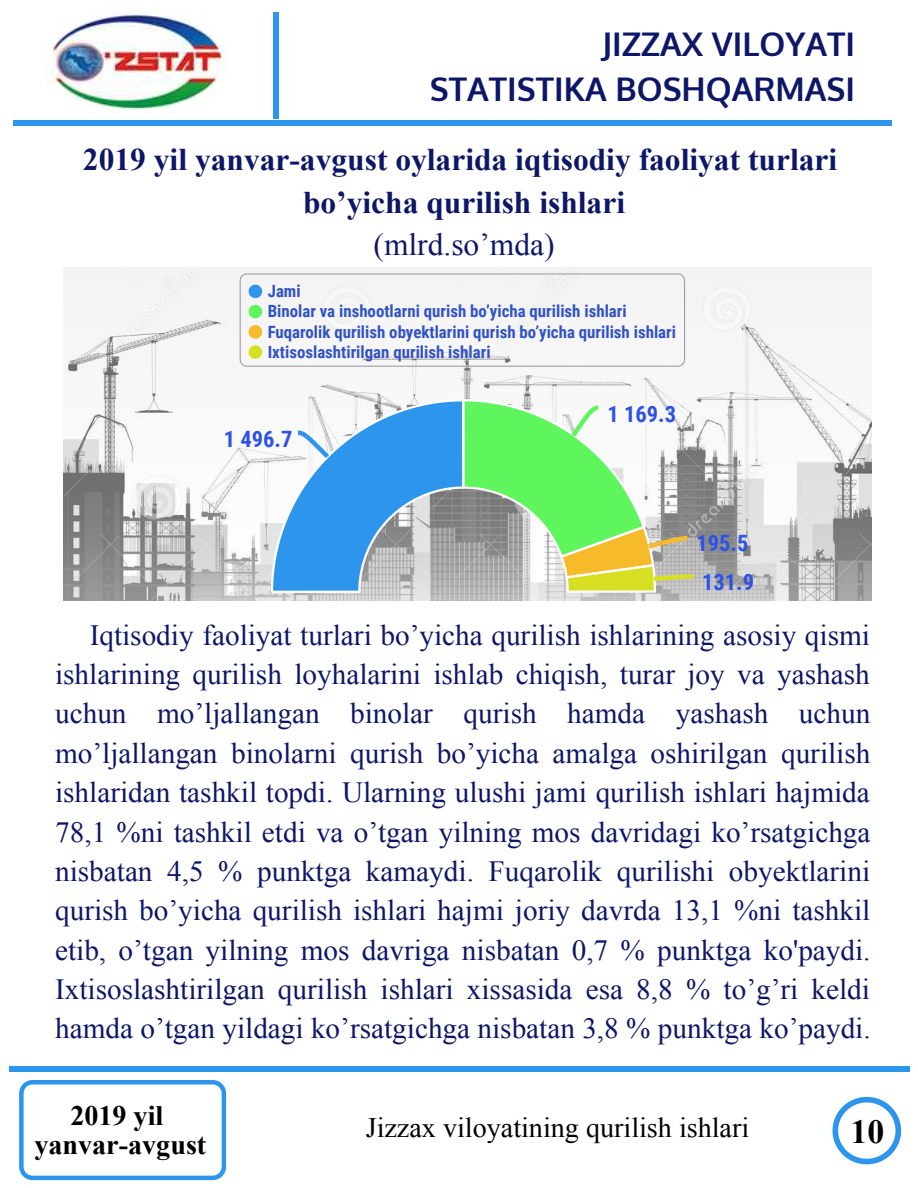
<style>
.page{position:relative;width:918px;height:1188px;background:#fff}
.page>*{position:absolute;margin:0;border:0;box-sizing:border-box;transform-origin:0 0}
.t1{font:700 33.75px "Times New Roman";color:#000}
.t2{font:700 32.7px/45px "Oxygen";color:#0d1767;text-align:right}
.t3{font:700 31.5px/42.8px "Times New Roman";color:#0d1767;text-align:center}
.t4{font:31.5px "Times New Roman";color:#0d1767}
.t5{font:29.25px/39.3px "Times New Roman";color:#0d1767;text-align:justify}
.t6{font:28.2px "Times New Roman";color:#000}
.t7{font:700 28.2px/29.2px "Times New Roman";color:#000;text-align:center}
.t8{font:700 22.5px/38.2px "Roboto Condensed";color:#2f52e6}
.t9{font:700 16.8px/20.2px "Roboto Condensed";color:#3253c5}
</style>
<div class="page">
<img style="left:63px;top:268px;width:809px;height:333px">
<svg style="left:19px;top:1080px;width:207px;height:100px"></svg>
<svg style="left:832px;top:1097px;width:69px;height:67px"></svg>
<div style="left:14px;top:120px;width:878px;height:6px;background:#2d95ec"></div>
<div style="left:9px;top:1066px;width:900px;height:6px;background:#2d95ec"></div>
<div style="left:273px;top:12px;width:6px;height:107px;background:#2d95ec"></div>
<img style="left:51px;top:14px;width:173px;height:96px">
<svg style="left:270px;top:398px;width:428px;height:196px"></svg>
<svg style="left:239px;top:273px;width:447px;height:94px"></svg>
<p class="t2" style="left:430px;top:23px;width:427px">JIZZAX VILOYATI<br>STATISTIKA BOSHQARMASI</p>
<p class="t3" style="left:83px;top:137px;width:756px">2019 yil yanvar-avgust oylarida iqtisodiy faoliyat turlari bo’yicha qurilish ishlari</p>
<p class="t4" style="left:374px;top:224px;width:183px">(mlrd.so’mda)</p>
<p class="t9" style="left:268px;top:280px;width:410px">Jami<br>Binolar va inshootlarni qurish bo’yicha qurilish ishlari Fuqarolik qurilish obyektlarini qurish bo’yicha qurilish ishlari Ixtisoslashtirilgan qurilish ishlari</p>
<p class="t8" style="left:224px;top:419px;width:70px">1 496.7</p>
<p class="t8" style="left:608px;top:394px;width:70px">1 169.3</p>
<p class="t8" style="left:696px;top:523px;width:59px">195.5<br>131.9</p>
<p class="t5" style="left:55px;top:615px;width:817px;text-indent:35px">Iqtisodiy faoliyat turlari bo’yicha qurilish ishlarining asosiy qismi ishlarining qurilish loyhalarini ishlab chiqish, turar joy va yashash uchun mo’ljallangan binolar qurish hamda yashash uchun mo’ljallangan binolarni qurish bo’yicha amalga oshirilgan qurilish ishlaridan tashkil topdi. Ularning ulushi jami qurilish ishlari hajmida 78,1 %ni tashkil etdi va o’tgan yilning mos davridagi ko’rsatgichga nisbatan 4,5 % punktga kamaydi. Fuqarolik qurilishi obyektlarini qurish bo’yicha qurilish ishlari hajmi joriy davrda 13,1 %ni tashkil etib, o’tgan yilning mos davriga nisbatan 0,7 % punktga ko'paydi.<br>Ixtisoslashtirilgan qurilish ishlari xissasida esa 8,8 % to’g’ri keldi hamda o’tgan yildagi ko’rsatgichga nisbatan 3,8 % punktga ko’paydi.</p>
<p class="t7" style="left:34px;top:1100px;width:173px">2019 yil yanvar-avgust</p>
<p class="t6" style="left:366px;top:1109px;width:385px">Jizzax viloyatining qurilish ishlari</p>
<p class="t1" style="left:851px;top:1108px;width:35px">10</p>
</div>
